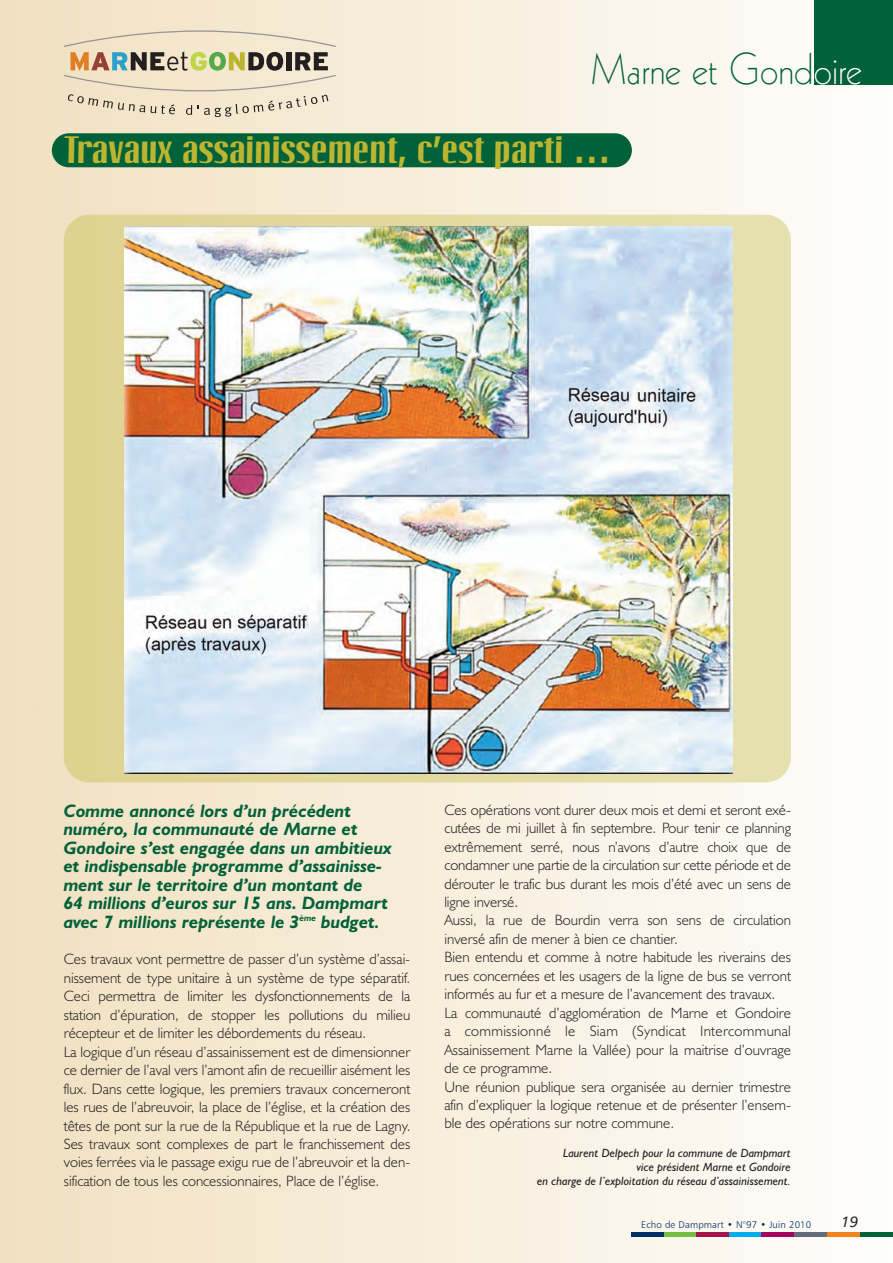
<style>
.page{position:relative;width:893px;height:1263px;background:#fff}
.page>*{position:absolute;margin:0;border:0;box-sizing:border-box;transform-origin:0 0}
.t1{font:300 43.05px "Kabel";color:#016139;scale:.95 1}
.t2{font:700 37.5px "Linotype Octane";color:#bcb531}
.t3{font:italic 700 18px/18.5px "Humanist 521 BT";color:#016139}
.t4{font:300 15px/18.5px "Humanist 521 BT";color:#231f20}
.t5{font:15px "Humanist 777 BT Italic B";color:#231f20}
.t6{font:italic 12px/14.4px "Humanist 521 BT";color:#231f20;text-align:right}
.t7{font:9.75px "Humanist 777 BT Light B";letter-spacing:.01em;color:#002d66}
.s1{color:#fff}
</style>
<div class="page">
<div style="left:0;top:0;width:893px;height:1263px;background:linear-gradient(to right,#f1e0c0,#fdfdfb)"></div>
<hr style="left:631px;top:1233px;width:32px;height:4px;background:#002d66">
<hr style="left:664px;top:1233px;width:32px;height:4px;background:#71bf44">
<hr style="left:696px;top:1233px;width:33px;height:4px;background:#a5154b">
<hr style="left:729px;top:1233px;width:33px;height:4px;background:#00aeef">
<hr style="left:762px;top:1233px;width:32px;height:4px;background:#a70164">
<hr style="left:794px;top:1233px;width:33px;height:4px;background:#646d7c">
<hr style="left:827px;top:1233px;width:33px;height:4px;background:#f58220">
<hr style="left:860px;top:1233px;width:33px;height:4px;background:#016139">
<div style="left:35px;top:151px;width:7px;height:1039px;background:#f1e1c2"></div>
<div style="left:52px;top:133px;width:580px;height:34px;background:#016139;border-radius:17px"></div>
<div style="left:64px;top:215px;width:727px;height:567px;background:#bcb531;border-radius:26px;opacity:.35"></div>
<div style="left:814px;top:0;width:79px;height:85px;background:#016139"></div>
<svg style="left:64px;top:30px;width:272px;height:87px;background:#dacfb6"></svg>
<img style="left:125px;top:226px;width:608px;height:547px">
<h1 class="t1" style="left:591px;top:53px;width:287px">Marne et Gond<span class="s1">oire</span></h1>
<h2 class="t2" style="left:65px;top:133px;width:548px">Travaux assainissement, c’est parti …</h2>
<p class="t3" style="left:64px;top:803px;width:329px">Comme annoncé lors d’un précédent numéro, la communauté de Marne et Gondoire s’est engagée dans un ambitieux et indispensable programme d’assainisse&shy;ment sur le territoire d’un montant de<br>64 millions d’euros sur 15 ans. Dampmart avec 7 millions représente le 3<sup>ème</sup> budget.</p>
<p class="t4" style="left:64px;top:952px;width:348px">Ces travaux vont permettre de passer d’un système d’assai&shy;nissement de type unitaire à un système de type séparatif.<br>Ceci permettra de limiter les dysfonctionnements de la station d’épuration, de stopper les pollutions du milieu récepteur et de limiter les débordements du réseau.<br>La logique d’un réseau d’assainissement est de dimensionner ce dernier de l’aval vers l’amont afin de recueillir aisément les flux. Dans cette logique, les premiers travaux concerneront les rues de l’abreuvoir, la place de l’église, et la création des têtes de pont sur la rue de la République et la rue de Lagny.<br>Ses travaux sont complexes de part le franchissement des voies ferrées via le passage exigu rue de l’abreuvoir et la den&shy;sification de tous les concessionnaires, Place de l’église.</p>
<p class="t4" style="left:444px;top:802px;width:348px">Ces opérations vont durer deux mois et demi et seront exé&shy;cutées de mi juillet à fin septembre. Pour tenir ce planning extrêmement serré, nous n’avons d’autre choix que de condamner une partie de la circulation sur cette période et de dérouter le trafic bus durant les mois d’été avec un sens de ligne inversé.<br>Aussi, la rue de Bourdin verra son sens de circulation inversé afin de mener à bien ce chantier.<br>Bien entendu et comme à notre habitude les riverains des rues concernées et les usagers de la ligne de bus se verront informés au fur et a mesure de l’avancement des travaux.<br>La communauté d’agglomération de Marne et Gondoire a commissionné le Siam (Syndicat Intercommunal Assainissement Marne la Vallée) pour la maitrise d’ouvrage de ce programme.<br>Une réunion publique sera organisée au dernier trimestre afin d’expliquer la logique retenue et de présenter l’ensem&shy;ble des opérations sur notre commune.</p>
<p class="t6" style="left:537px;top:1146px;width:255px">Laurent Delpech pour la commune de Dampmart<br>vice président Marne et Gondoire<br>en charge de l’exploitation du réseau d’assainissement.</p>
<p class="t7" style="left:641px;top:1220px;width:172px">Echo de Dampmart • N°97 • Juin 2010</p>
<p class="t5" style="left:841px;top:1216px;width:19px">19</p>
</div>
